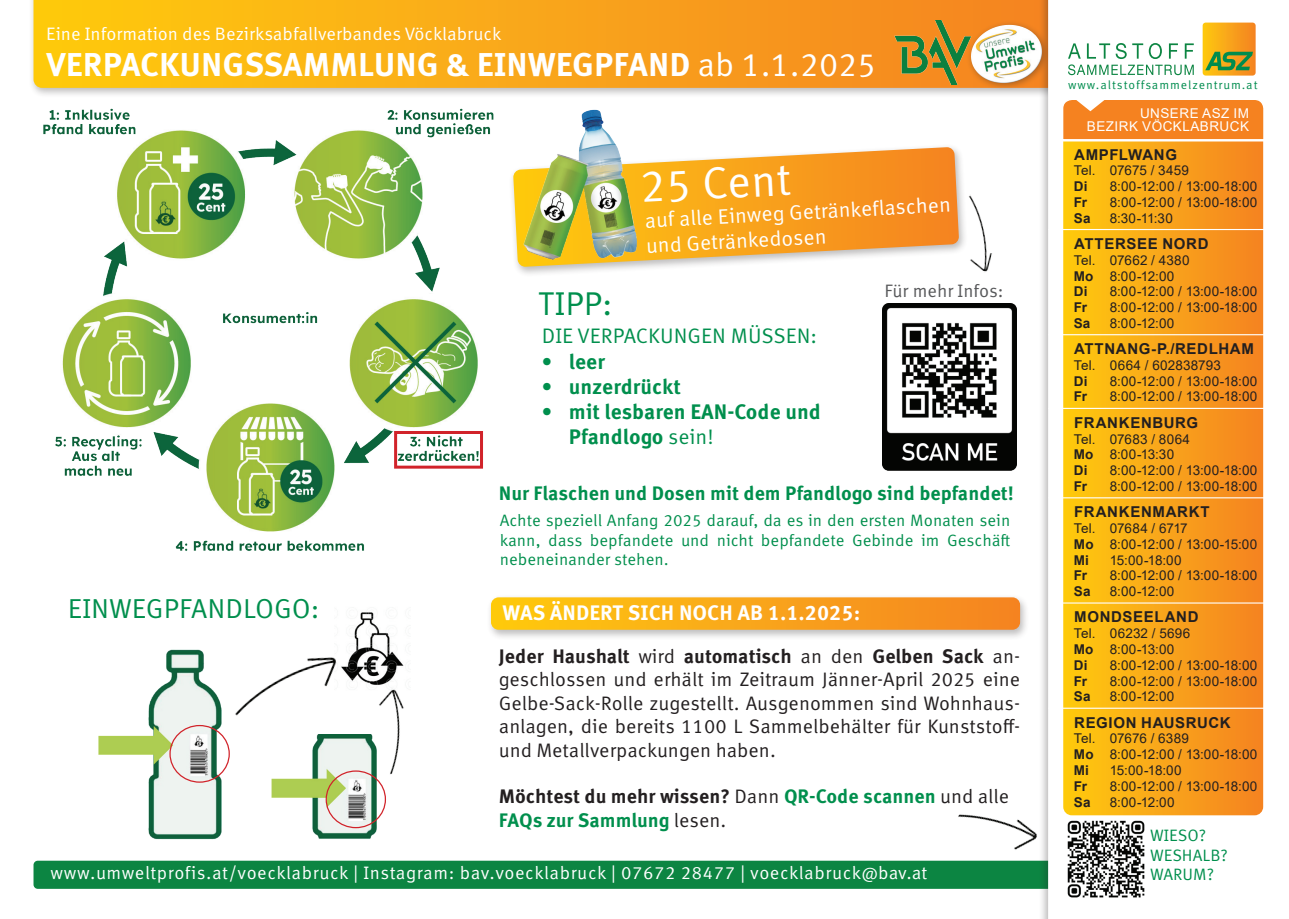
<style>
.page{position:relative;width:1289px;height:919px;background:#fff}
.page>*{position:absolute;margin:0;border:0;box-sizing:border-box;transform-origin:0 0}
.t1{font:45px "Meta Correspondence OT";color:#fff}
.t2{font:700 33px "Meta Correspondence OT";color:#fff}
.t3{font:33px "Meta Correspondence OT";color:#008f4d}
.t4{font:27.45px "Meta Correspondence OT";color:#008f4d}
.t5{font:700 21px/25.2px "Meta Correspondence OT";color:#008f4d}
.t6{font:21px/25.2px "Meta Correspondence OT";color:#fff}
.t7{font:700 21px "Meta Correspondence OT";color:#fff}
.t8{font:21px "Meta Correspondence OT";color:#008f4d}
.t9{font:19.5px/23.4px "Meta Correspondence OT";color:#231f20;text-align:justify}
.t10{font:700 19.5px/23.4px "Meta Correspondence OT";color:#008f4d}
.t11{font:18px "Meta Correspondence OT";letter-spacing:.02em;color:#fff}
.t12{font:18px "Meta Correspondence OT";color:#fff}
.t13{font:18px "Meta Correspondence OT";color:#57585a}
.t14{font:16.5px/19.5px "Meta Correspondence OT";color:#008f4d;text-align:justify}
.t15{font:700 15px "Arial";letter-spacing:.045em;color:#231f20}
.t16{font:13.5px/15.8px "Arial";letter-spacing:.02em;color:#231f20}
.t17{font:13.5px/15.8px "Arial";letter-spacing:-.005em;color:#231f20}
.t18{font:700 13.5px "Arial";letter-spacing:-.005em;color:#231f20}
.t19{font:13.5px/13.5px "Arial";letter-spacing:.035em;color:#fff;text-align:right}
.t20{font:13.5px "Arial";color:#231f20}
.t21{font:12px "Meta Correspondence OT";letter-spacing:.075em;color:#008c4e}
.s1{font-weight:400}
.s2{font-weight:700}
.s3{color:#231f20}
.s4{font-weight:400;color:#231f20}
</style>
<div class="page">
<div style="left:34px;top:860px;width:1026px;height:28px;background:#0c8542;border-radius:4px"></div>
<div style="left:29px;top:0;width:1041px;height:99px;background:#231f20;opacity:.3"></div>
<svg style="left:34px;top:0;width:1003px;height:88px;background:#f9aa17"></svg>
<div style="left:1037px;top:0;width:251px;height:918px;background:#231f20;opacity:.3"></div>
<svg style="left:1048px;top:0;width:240px;height:918px"></svg>
<svg style="left:1063px;top:141px;width:200px;height:674px;background:#f9a619"></svg>
<img style="left:1064px;top:817px;width:83px;height:83px">
<div style="left:508px;top:144px;width:460px;height:133px;background:#231f20;opacity:.3"></div>
<svg style="left:513px;top:147px;width:446px;height:120px;background:#f5a946"></svg>
<img style="left:508px;top:109px;width:186px;height:155px">
<img style="left:935px;top:191px;width:57px;height:85px">
<img style="left:271px;top:748px;width:105px;height:91px">
<img style="left:98px;top:649px;width:123px;height:190px">
<img style="left:348px;top:612px;width:56px;height:67px">
<img style="left:222px;top:657px;width:126px;height:91px">
<img style="left:340px;top:679px;width:64px;height:103px">
<div style="left:169px;top:724px;width:61px;height:58px;border:1px solid #d1232a;border-radius:50%"></div>
<div style="left:325px;top:770px;width:61px;height:58px;border:1px solid #d1232a;border-radius:50%"></div>
<div style="left:965px;top:20px;width:85px;height:71px;background:#231f20;opacity:.35"></div>
<img style="left:981px;top:25px;width:27px;height:10px">
<svg style="left:1068px;top:43px;width:125px;height:32px"></svg>
<img style="left:1202px;top:23px;width:53px;height:53px">
<svg style="left:1205px;top:52px;width:47px;height:18px"></svg>
<img style="left:893px;top:21px;width:78px;height:63px">
<hr style="left:1048px;top:229px;width:224px;height:1px;background:#fff">
<hr style="left:1048px;top:334px;width:224px;height:1px;background:#fff">
<hr style="left:1048px;top:408px;width:224px;height:1px;background:#fff">
<hr style="left:1048px;top:497px;width:224px;height:1px;background:#fff">
<hr style="left:1048px;top:602px;width:224px;height:1px;background:#fff">
<hr style="left:1048px;top:707px;width:224px;height:1px;background:#fff">
<svg style="left:1061px;top:97px;width:204px;height:44px;background:#f69441"></svg>
<img style="left:43px;top:108px;width:451px;height:443px">
<div style="left:394px;top:431px;width:89px;height:37px;border:3px solid #d1232a"></div>
<img style="left:882px;top:303px;width:134px;height:167px">
<div style="left:486px;top:594px;width:543px;height:46px;background:#231f20;opacity:.3"></div>
<svg style="left:491px;top:597px;width:529px;height:32px;background:#f9a71b"></svg>
<img style="left:935px;top:767px;width:120px;height:127px">
<h3 class="t12" style="left:46px;top:23px;width:457px">Eine Information des Bezirksabfallverbandes Vöcklabruck</h3>
<h2 class="t2" style="left:46px;top:45px;width:831px">VERPACKUNGSSAMMLUNG &amp; EINWEGPFAND <span class="s1">ab 1.1.2025</span></h2>
<h1 class="t1" style="left:638px;top:160px;width:153px;rotate:-3deg">25 Cent</h1>
<h3 class="t6" style="left:644px;top:208px;width:308px;rotate:-3deg">auf alle Einweg Getränkeflaschen und Getränkedosen</h3>
<h2 class="t3" style="left:538px;top:284px;width:76px">TIPP:</h2>
<h3 class="t8" style="left:542px;top:324px;width:277px">DIE VERPACKUNGEN MÜSSEN:</h3>
<h3 class="t5" style="left:542px;top:349px;width:65px">• leer</h3>
<h3 class="t5" style="left:542px;top:374px;width:141px">• unzerdrückt</h3>
<h3 class="t5" style="left:569px;top:400px;width:254px;text-indent:-27px">• mit lesbaren EAN-Code und<br>Pfandlogo <span class="s1">sein!</span></h3>
<h3 class="t13" style="left:884px;top:280px;width:120px">Für mehr Infos:</h3>
<h3 class="t10" style="left:499px;top:482px;width:517px">Nur Flaschen und Dosen mit dem Pfandlogo sind bepfandet!</h3>
<h3 class="t4" style="left:68px;top:592px;width:253px">EINWEGPFANDLOGO:</h3>
<p class="t14" style="left:499px;top:511px;width:512px">Achte speziell Anfang 2025 darauf, da es in den ersten Monaten sein kann, dass bepfandete und nicht bepfandete Gebinde im Geschäft nebeneinander stehen.</p>
<h3 class="t7" style="left:502px;top:600px;width:359px">WAS ÄNDERT SICH NOCH AB 1.1.2025:</h3>
<p class="t9" style="left:499px;top:644px;width:523px"><span class="s2">Jeder Haushalt</span> wird <span class="s2">automatisch</span> an den <span class="s2">Gelben Sack</span> an&shy;geschlossen und erhält im Zeitraum Jänner-April 2025 eine Gelbe-Sack-Rolle zugestellt. Ausgenommen sind Wohnhaus&shy;anlagen, die bereits 1100 L Sammelbehälter für Kunststoff&shy;und Metallverpackungen haben.</p>
<h3 class="t10" style="left:499px;top:785px;width:512px"><span class="s3">Möchtest du mehr wissen?</span> <span class="s4">Dann</span> QR-Code scannen <span class="s4">und alle<br></span>FAQs zur Sammlung <span class="s4">lesen.</span></h3>
<h3 class="t11" style="left:51px;top:862px;width:878px">www.umweltprofis.at/voecklabruck | Instagram: bav.voecklabruck | 07672 28477 | voecklabruck@bav.at</h3>
<p class="t21" style="left:1068px;top:78px;width:191px">www.altstoffsammelzentrum.at</p>
<p class="t19" style="left:1086px;top:106px;width:164px">UNSERE ASZ IM<br>BEZIRK VÖCKLABRUCK</p>
<p class="t15" style="left:1074px;top:144px;width:104px">AMPFLWANG</p>
<p class="t20" style="left:1073px;top:161px;width:117px">Tel. 07675 / 3459</p>
<p class="t18" style="left:1073px;top:177px;width:15px">Di</p>
<p class="t16" style="left:1109px;top:178px;width:149px">8:00-12:00 / 13:00-18:00</p>
<p class="t18" style="left:1073px;top:192px;width:15px">Fr</p>
<p class="t16" style="left:1109px;top:194px;width:149px">8:00-12:00 / 13:00-18:00</p>
<p class="t18" style="left:1073px;top:208px;width:18px">Sa</p>
<p class="t16" style="left:1109px;top:210px;width:64px">8:30-11:30</p>
<p class="t15" style="left:1074px;top:233px;width:136px">ATTERSEE NORD</p>
<p class="t16" style="left:1073px;top:252px;width:117px">Tel. 07662 / 4380<br><span class="s2">Mo</span> 8:00-12:00<br><span class="s2">Di</span></p>
<p class="t16" style="left:1109px;top:283px;width:149px">8:00-12:00 / 13:00-18:00</p>
<p class="t18" style="left:1073px;top:298px;width:15px">Fr</p>
<p class="t16" style="left:1109px;top:299px;width:149px">8:00-12:00 / 13:00-18:00</p>
<p class="t18" style="left:1073px;top:313px;width:18px">Sa</p>
<p class="t16" style="left:1109px;top:315px;width:66px">8:00-12:00</p>
<p class="t15" style="left:1074px;top:338px;width:181px">ATTNANG-P./REDLHAM</p>
<p class="t16" style="left:1073px;top:357px;width:149px">Tel. 0664 / 602838793</p>
<p class="t18" style="left:1073px;top:371px;width:15px">Di</p>
<p class="t16" style="left:1109px;top:373px;width:149px">8:00-12:00 / 13:00-18:00</p>
<p class="t18" style="left:1073px;top:387px;width:15px">Fr</p>
<p class="t16" style="left:1109px;top:389px;width:149px">8:00-12:00 / 13:00-18:00</p>
<p class="t15" style="left:1074px;top:412px;width:125px">FRANKENBURG</p>
<p class="t16" style="left:1073px;top:431px;width:118px">Tel. 07683 / 8064<br><span class="s2">Mo</span> 8:00-13:30<br><span class="s2">Di</span></p>
<p class="t16" style="left:1109px;top:462px;width:149px">8:00-12:00 / 13:00-18:00</p>
<p class="t18" style="left:1073px;top:476px;width:15px">Fr</p>
<p class="t16" style="left:1109px;top:478px;width:149px">8:00-12:00 / 13:00-18:00</p>
<p class="t15" style="left:1074px;top:501px;width:137px">FRANKENMARKT</p>
<p class="t17" style="left:1073px;top:520px;width:185px">Tel. 07684 / 6717<br><span class="s2">Mo</span> 8:00-12:00 / 13:00-15:00<br><span class="s2">Mi</span></p>
<p class="t16" style="left:1109px;top:552px;width:73px">15:00-18:00</p>
<p class="t18" style="left:1073px;top:566px;width:15px">Fr</p>
<p class="t16" style="left:1109px;top:567px;width:149px">8:00-12:00 / 13:00-18:00</p>
<p class="t18" style="left:1073px;top:581px;width:18px">Sa</p>
<p class="t16" style="left:1109px;top:583px;width:66px">8:00-12:00</p>
<p class="t15" style="left:1074px;top:606px;width:126px">MONDSEELAND</p>
<p class="t16" style="left:1073px;top:625px;width:118px">Tel. 06232 / 5696<br><span class="s2">Mo</span> 8:00-13:00<br><span class="s2">Di</span></p>
<p class="t16" style="left:1109px;top:657px;width:149px">8:00-12:00 / 13:00-18:00</p>
<p class="t18" style="left:1073px;top:671px;width:15px">Fr</p>
<p class="t16" style="left:1109px;top:672px;width:149px">8:00-12:00 / 13:00-18:00</p>
<p class="t18" style="left:1073px;top:687px;width:18px">Sa</p>
<p class="t16" style="left:1109px;top:688px;width:66px">8:00-12:00</p>
<p class="t15" style="left:1074px;top:711px;width:158px">REGION HAUSRUCK</p>
<p class="t16" style="left:1073px;top:730px;width:185px">Tel. 07676 / 6389<br><span class="s2">Mo</span> 8:00-12:00 / 13:00-18:00<br><span class="s2">Mi</span></p>
<p class="t16" style="left:1109px;top:762px;width:73px">15:00-18:00</p>
<p class="t18" style="left:1073px;top:776px;width:15px">Fr</p>
<p class="t16" style="left:1109px;top:778px;width:149px">8:00-12:00 / 13:00-18:00</p>
<p class="t18" style="left:1073px;top:792px;width:18px">Sa</p>
<p class="t16" style="left:1109px;top:793px;width:66px">8:00-12:00</p>
<p class="t14" style="left:1150px;top:825px;width:79px;text-align:left">WIESO?<br>WESHALB?<br>WARUM?</p>
</div>
